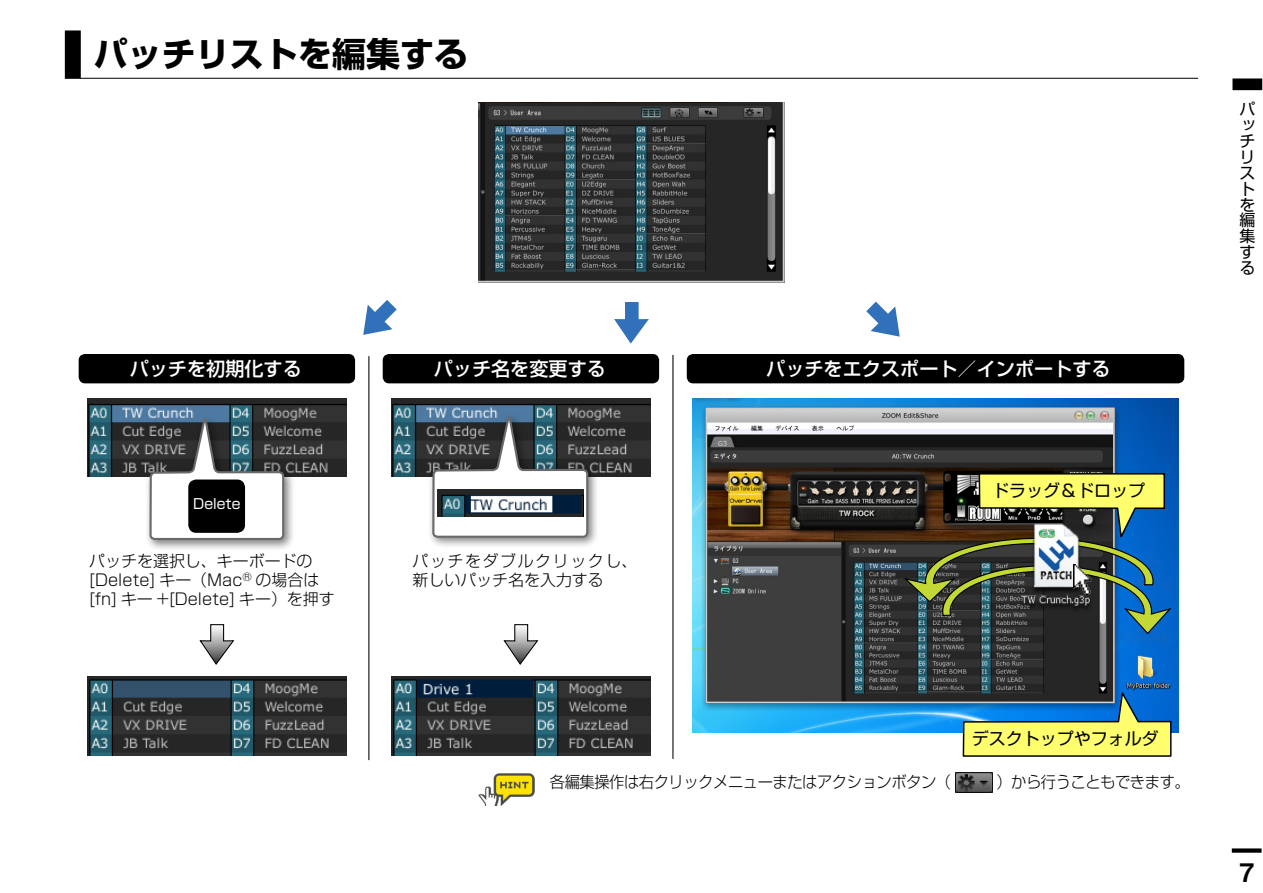
<style>
.page{position:relative;width:1263px;height:893px;background:#fff}
.page>*{position:absolute;margin:0;border:0;box-sizing:border-box;transform-origin:0 0}
.t1{font:700 34.05px "Shin Go Pr 5";color:#000}
.t2{font:25.5px "Midashi Go Pr 6 N MB31";color:#000}
.t3{font:500 19.2px "Shin Go Pr 5";color:#fff}
.t4{font:16.95px "Shin Go Pr 5";color:#000}
.t5{font:300 15.9px/19.2px "Shin Go Pr 5";color:#000}
.t6{font:300 15.9px "Shin Go Pr 5";letter-spacing:-.03em;color:#000;scale:.96 1}
.t7{font:300 15.9px/19.2px "Shin Go Pr 5";letter-spacing:.05em;color:#000}
.t8{font:15.9px/15.9px "Shin Go Pr 5";color:#000}
.t9{font:13.8px "Shin Go Pr 5";color:#fff}
</style>
<div class="page">
<div style="left:67px;top:33px;width:12px;height:43px;background:#000"></div>
<div style="left:65px;top:30px;width:16px;height:48px;border:4px solid #000"></div>
<div style="left:1232px;top:848px;width:29px;height:5px;background:#000"></div>
<div style="left:1234px;top:81px;width:26px;height:7px;background:#000"></div>
<div style="left:1232px;top:78px;width:30px;height:12px;border:4px solid #000"></div>
<hr style="left:65px;top:78px;width:1133px;height:1px;background:#000">
<div style="left:689px;top:356px;width:493px;height:25px;background:#000;border-radius:4px"></div>
<div style="left:687px;top:354px;width:497px;height:29px;border:4px solid #000;border-radius:4px"></div>
<div style="left:81px;top:356px;width:272px;height:25px;background:#000;border-radius:4px"></div>
<div style="left:79px;top:354px;width:276px;height:29px;border:4px solid #000;border-radius:4px"></div>
<div style="left:385px;top:356px;width:272px;height:25px;background:#000;border-radius:4px"></div>
<div style="left:383px;top:354px;width:276px;height:29px;border:4px solid #000;border-radius:4px"></div>
<hr style="left:368px;top:356px;width:1px;height:404px;background:#000">
<img style="left:87px;top:399px;width:259px;height:77px">
<img style="left:955px;top:772px;width:37px;height:20px">
<div style="left:144px;top:413px;width:151px;height:137px;background:#000;opacity:.5"></div>
<svg style="left:148px;top:417px;width:137px;height:339px"></svg>
<div style="left:190px;top:481px;width:53px;height:50px;background:#000;border-radius:6px"></div>
<div style="left:188px;top:479px;width:57px;height:54px;border:3px solid #000;border-radius:6px"></div>
<img style="left:391px;top:399px;width:259px;height:77px">
<svg style="left:198px;top:624px;width:37px;height:42px"></svg>
<img style="left:692px;top:399px;width:486px;height:334px">
<div style="left:427px;top:411px;width:172px;height:137px;background:#000;opacity:.5"></div>
<svg style="left:431px;top:415px;width:158px;height:391px"></svg>
<svg style="left:614px;top:302px;width:35px;height:42px"></svg>
<svg style="left:866px;top:302px;width:34px;height:35px"></svg>
<svg style="left:363px;top:300px;width:34px;height:35px"></svg>
<hr style="left:672px;top:355px;width:1px;height:404px;background:#000">
<svg style="left:962px;top:688px;width:210px;height:69px;background:#89a980"></svg>
<img style="left:478px;top:102px;width:306px;height:181px">
<img style="left:87px;top:677px;width:259px;height:78px">
<img style="left:391px;top:677px;width:259px;height:78px">
<svg style="left:904px;top:472px;width:267px;height:163px;background:#5b6d57"></svg>
<img style="left:1014px;top:517px;width:89px;height:111px">
<img style="left:438px;top:489px;width:146px;height:27px">
<img style="left:1074px;top:564px;width:18px;height:30px">
<h1 class="t1" style="left:94px;top:27px;width:376px">パッチリストを編集する</h1>
<p class="t3" style="left:130px;top:353px;width:174px">パッチを初期化する</p>
<p class="t3" style="left:434px;top:353px;width:174px">パッチ名を変更する</p>
<p class="t3" style="left:766px;top:353px;width:346px">パッチをエクスポート／インポートする</p>
<p class="t9" style="left:193px;top:492px;width:49px">Delete</p>
<p class="t5" style="left:89px;top:550px;width:247px">パッチを選択し、キーボードの[Delete] キー（Mac<sup>®</sup> の場合は[fn] キー +[Delete] キー）を押す</p>
<p class="t7" style="left:412px;top:550px;width:226px">パッチをダブルクリックし、新しいパッチ名を入力する</p>
<p class="t4" style="left:992px;top:476px;width:155px">ドラッグ＆ドロップ</p>
<p class="t4" style="left:972px;top:725px;width:189px">デスクトップやフォルダ</p>
<p class="t6" style="left:550px;top:769px;width:420px">各編集操作は右クリックメニューまたはアクションボタン（</p>
<p class="t6" style="left:996px;top:769px;width:203px">）から行うこともできます。</p>
<p class="t8" style="left:1239px;top:99px;width:17px">パッチリストを編集する</p>
<h2 class="t2" style="left:1240px;top:852px;width:16px">7</h2>
</div>
